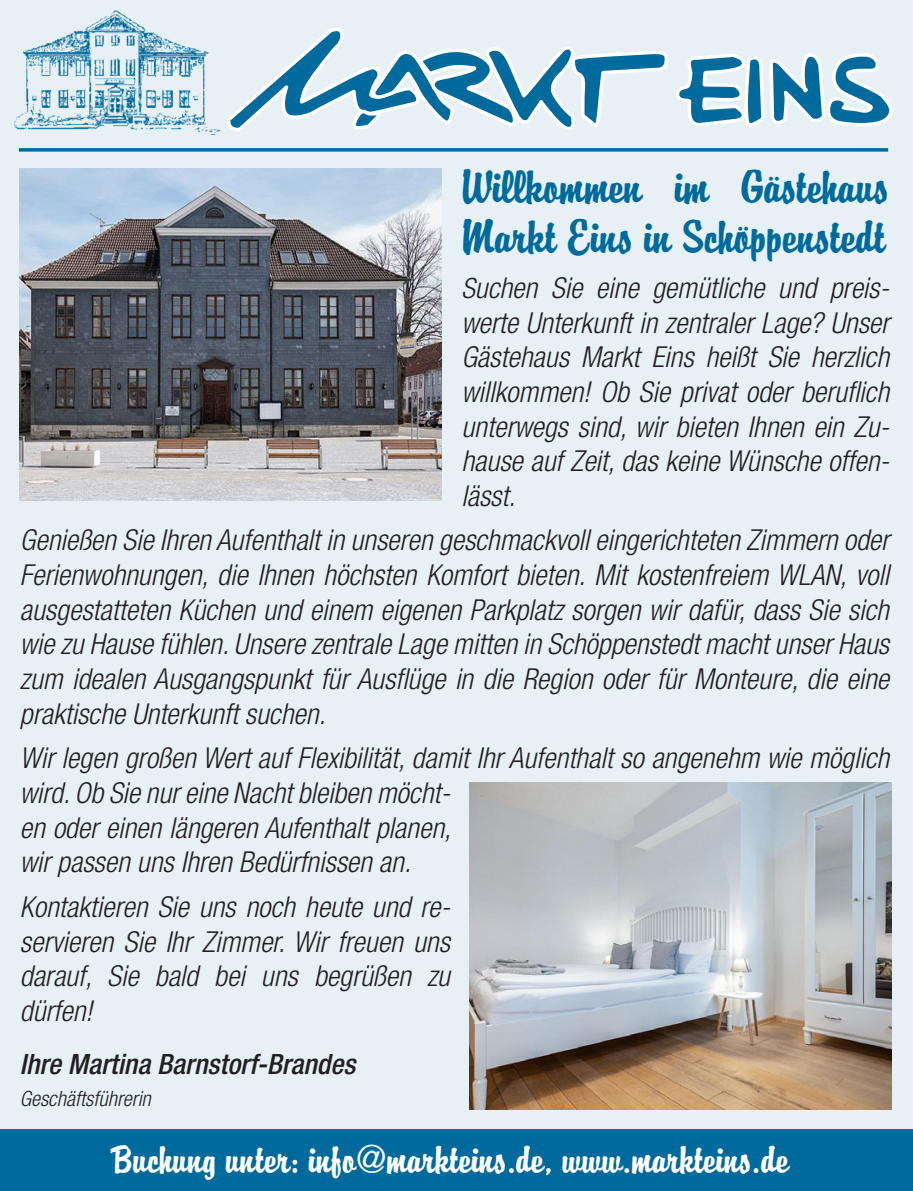
<style>
.page{position:relative;width:913px;height:1191px;background:#fff}
.page>*{position:absolute;margin:0;border:0;box-sizing:border-box;transform-origin:0 0}
.t1{font:42px/50.4px "Briquet Plain";color:#006a9c}
.t2{font:35px "Briquet Plain";color:#fff}
.t3{font:italic 300 condensed 28.7px/34.6px "Helvetica Neue LT Com";color:#231f20;text-align:justify}
.t4{font:italic 500 condensed 28px "Helvetica Neue LT Com";color:#231f20}
.t5{font:italic 300 condensed 21px "Helvetica Neue LT Com";color:#231f20}
.s1{font-size:28px}
</style>
<div class="page">
<div style="left:0;top:0;width:913px;height:1137px;background:#e6f0f5"></div>
<div style="left:0;top:1129px;width:913px;height:62px;background:#006a9c"></div>
<svg style="left:224px;top:28px;width:669px;height:393px"></svg>
<img style="left:14px;top:11px;width:205px;height:124px">
<svg style="left:19px;top:148px;width:869px;height:4px"></svg>
<img style="left:20px;top:169px;width:421px;height:331px">
<img style="left:470px;top:783px;width:421px;height:326px">
<h1 class="t1" style="left:461px;top:162px;width:429px">Willkommen im Gästehaus<br>Markt Eins in Schöppenstedt</h1>
<p class="t3" style="left:461px;top:270px;width:429px"><span class="s1">S</span>uchen Sie eine gemütliche und preis&shy;werte Unterkunft in zentraler Lage? Unser Gästehaus Markt Eins heißt Sie herzlich willkommen! Ob Sie privat oder beruflich unterwegs sind, wir bieten Ihnen ein Zu&shy;hause auf Zeit, das keine Wünsche offen&shy;lässt.</p>
<p class="t3" style="left:20px;top:523px;width:871px">Genießen Sie Ihren Aufenthalt in unseren geschmackvoll eingerichteten Zimmern oder Ferienwohnungen, die Ihnen höchsten Komfort bieten. Mit kostenfreiem WLAN, voll ausgestatteten Küchen und einem eigenen Parkplatz sorgen wir dafür, dass Sie sich wie zu Hause fühlen. Unsere zentrale Lage mitten in Schöppenstedt macht unser Haus zum idealen Ausgangspunkt für Ausflüge in die Region oder für Monteure, die eine praktische Unterkunft suchen.</p>
<p class="t3" style="left:20px;top:741px;width:871px;text-align:left">Wir legen großen Wert auf Flexibilität, damit Ihr Aufenthalt so angenehm wie möglich wird. Ob Sie nur eine Nacht bleiben möcht-<br>en oder einen längeren Aufenthalt planen,<br>wir passen uns Ihren Bedürfnissen an.</p>
<p class="t3" style="left:20px;top:889px;width:432px">Kontaktieren Sie uns noch heute und re&shy;servieren Sie Ihr Zimmer. Wir freuen uns darauf, Sie bald bei uns begrüßen zu dürfen!</p>
<p class="t4" style="left:20px;top:1047px;width:337px">Ihre Martina Barnstorf-Brandes</p>
<p class="t5" style="left:20px;top:1086px;width:133px">Geschäftsführerin</p>
<p class="t2" style="left:112px;top:1138px;width:678px">Buchung unter: info@markteins.de, www.markteins.de</p>
</div>
